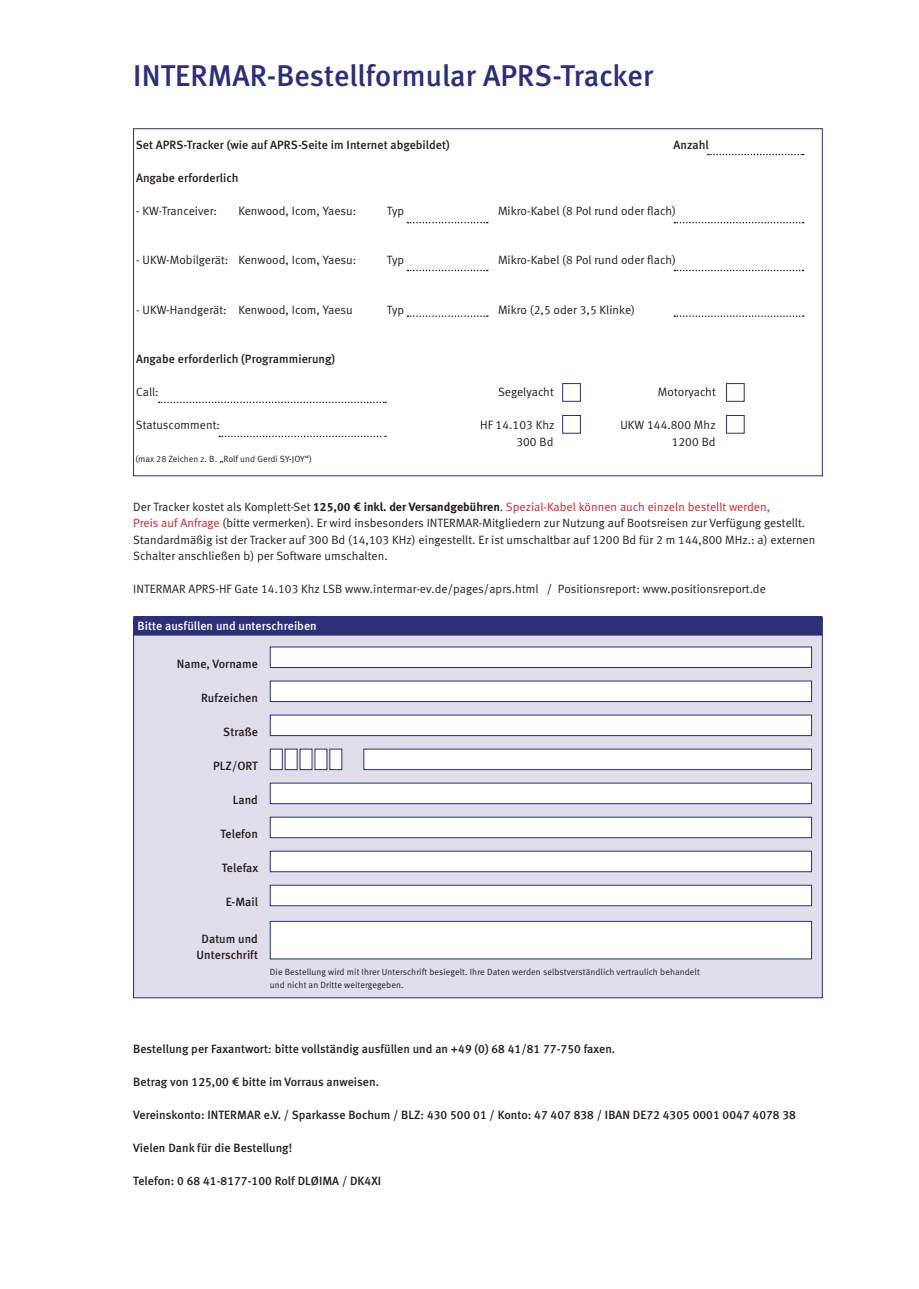
<style>
.page{position:relative;width:919px;height:1289px;background:#fff}
.page>*{position:absolute;margin:0;border:0;box-sizing:border-box;transform-origin:0 0}
.t1{font:30px "Meta Medium LF";letter-spacing:.005em;color:#2e2e79}
.t2{font:12px/16.5px "Meta Normal LF";letter-spacing:.005em;color:#231f20}
.t3{font:12px/16.5px "Meta Medium LF";letter-spacing:.005em;color:#231f20;text-align:center}
.t4{font:12px "Meta Medium LF";letter-spacing:.005em;color:#fff}
.t5{font:9px/13.5px "Meta Normal LF";letter-spacing:.01em;color:#231f20}
.s1{font-family:"Meta Bold LF"}
.s2{color:#d1232a}
</style>
<div class="page">
<div style="left:133px;top:618px;width:689px;height:379px;background:#e0deea"></div>
<div style="left:134px;top:617px;width:687px;height:18px;background:#2e2e79"></div>
<div style="left:133px;top:616px;width:689px;height:19px;border:2px solid #2e2e79"></div>
<div style="left:270px;top:647px;width:541px;height:20px;background:#fff"></div>
<div style="left:270px;top:646px;width:541px;height:22px;border:1px solid #2e2e79"></div>
<div style="left:270px;top:681px;width:541px;height:20px;background:#fff"></div>
<div style="left:270px;top:680px;width:541px;height:22px;border:1px solid #2e2e79"></div>
<div style="left:270px;top:715px;width:541px;height:20px;background:#fff"></div>
<div style="left:270px;top:714px;width:541px;height:22px;border:1px solid #2e2e79"></div>
<div style="left:270px;top:749px;width:12px;height:20px;background:#fff"></div>
<div style="left:270px;top:748px;width:12px;height:22px;border:1px solid #2e2e79"></div>
<div style="left:270px;top:783px;width:541px;height:20px;background:#fff"></div>
<div style="left:270px;top:782px;width:541px;height:22px;border:1px solid #2e2e79"></div>
<div style="left:270px;top:817px;width:541px;height:20px;background:#fff"></div>
<div style="left:270px;top:816px;width:541px;height:22px;border:1px solid #2e2e79"></div>
<div style="left:270px;top:851px;width:541px;height:20px;background:#fff"></div>
<div style="left:270px;top:850px;width:541px;height:22px;border:1px solid #2e2e79"></div>
<div style="left:270px;top:885px;width:541px;height:20px;background:#fff"></div>
<div style="left:270px;top:884px;width:541px;height:22px;border:1px solid #2e2e79"></div>
<div style="left:270px;top:921px;width:541px;height:37px;background:#fff"></div>
<div style="left:270px;top:921px;width:541px;height:38px;border:1px solid #2e2e79"></div>
<div style="left:285px;top:749px;width:12px;height:20px;background:#fff"></div>
<div style="left:300px;top:749px;width:12px;height:20px;background:#fff"></div>
<div style="left:315px;top:749px;width:12px;height:20px;background:#fff"></div>
<div style="left:330px;top:749px;width:12px;height:20px;background:#fff"></div>
<div style="left:364px;top:749px;width:447px;height:20px;background:#fff"></div>
<div style="left:363px;top:748px;width:448px;height:22px;border:1px solid #2e2e79"></div>
<svg style="left:707px;top:154px;width:96px;height:1px"></svg>
<div style="left:562px;top:383px;width:18px;height:18px;border:1px solid #2e2e79"></div>
<div style="left:726px;top:383px;width:18px;height:18px;border:1px solid #2e2e79"></div>
<svg style="left:159px;top:401px;width:227px;height:2px"></svg>
<svg style="left:219px;top:435px;width:167px;height:2px"></svg>
<svg style="left:407px;top:222px;width:81px;height:1px"></svg>
<svg style="left:407px;top:315px;width:81px;height:2px"></svg>
<svg style="left:674px;top:222px;width:129px;height:1px"></svg>
<svg style="left:674px;top:270px;width:129px;height:1px"></svg>
<svg style="left:674px;top:315px;width:129px;height:2px"></svg>
<svg style="left:407px;top:270px;width:81px;height:1px"></svg>
<div style="left:562px;top:415px;width:18px;height:18px;border:1px solid #2e2e79"></div>
<div style="left:726px;top:415px;width:18px;height:18px;border:1px solid #2e2e79"></div>
<h1 class="t1" style="left:133px;top:58px;width:521px">INTERMAR-Bestellformular APRS-Tracker</h1>
<p class="t3" style="left:136px;top:136px;width:315px">Set APRS-Tracker (wie auf APRS-Seite im Internet abgebildet)</p>
<p class="t3" style="left:673px;top:136px;width:37px">Anzahl</p>
<p class="t3" style="left:136px;top:169px;width:104px">Angabe erforderlich</p>
<p class="t2" style="left:136px;top:202px;width:83px">- KW-Tranceiver:</p>
<p class="t2" style="left:238px;top:202px;width:119px">Kenwood, Icom, Yaesu:</p>
<p class="t2" style="left:387px;top:202px;width:19px">Typ</p>
<p class="t2" style="left:498px;top:202px;width:179px">Mikro-Kabel (8 Pol rund oder flach)</p>
<p class="t2" style="left:136px;top:251px;width:222px">- UKW-Mobilgerät: Kenwood, Icom, Yaesu:</p>
<p class="t2" style="left:387px;top:251px;width:19px">Typ</p>
<p class="t2" style="left:498px;top:251px;width:179px">Mikro-Kabel (8 Pol rund oder flach)</p>
<p class="t2" style="left:136px;top:301px;width:218px">- UKW-Handgerät: Kenwood, Icom, Yaesu</p>
<p class="t2" style="left:387px;top:301px;width:19px">Typ</p>
<p class="t2" style="left:498px;top:301px;width:138px">Mikro (2,5 oder 3,5 Klinke)</p>
<p class="t3" style="left:136px;top:351px;width:200px">Angabe erforderlich (Programmierung)</p>
<p class="t2" style="left:136px;top:383px;width:24px">Call:</p>
<p class="t2" style="left:498px;top:383px;width:57px">Segelyacht</p>
<p class="t2" style="left:658px;top:383px;width:59px">Motoryacht</p>
<p class="t2" style="left:136px;top:416px;width:86px">Statuscomment:</p>
<p class="t2" style="left:480px;top:416px;width:76px">HF 14.103 Khz</p>
<p class="t2" style="left:620px;top:416px;width:97px">UKW 144.800 Mhz</p>
<p class="t2" style="left:516px;top:433px;width:39px">300 Bd</p>
<p class="t2" style="left:671px;top:433px;width:45px">1200 Bd</p>
<p class="t5" style="left:135px;top:452px;width:178px">(max 28 Zeichen z. B. „Rolf und Gerdi SY-JOY“)</p>
<p class="t2" style="left:133px;top:498px;width:683px">Der Tracker kostet als Komplett-Set <span class="s1">125,00 € inkl. der Versandgebühren</span>. <span class="s2">Spezial-Kabel können auch einzeln bestellt werden,<br>Preis auf Anfrage</span> (bitte vermerken). Er wird insbesonders INTERMAR-Mitgliedern zur Nutzung auf Bootsreisen zur Verfügung gestellt.<br>Standardmäßig ist der Tracker auf 300 Bd (14,103 KHz) eingestellt. Er ist umschaltbar auf 1200 Bd für 2 m 144,800 MHz.: a) externen Schalter anschließen b) per Software umschalten.</p>
<p class="t2" style="left:133px;top:580px;width:634px">INTERMAR APRS-HF Gate 14.103 Khz LSB www.intermar-ev.de/pages/aprs.html / Positionsreport: www.positionsreport.de</p>
<p class="t4" style="left:137px;top:618px;width:181px">Bitte ausfüllen und unterschreiben</p>
<p class="t3" style="left:177px;top:655px;width:82px">Name, Vorname</p>
<p class="t3" style="left:201px;top:689px;width:58px">Rufzeichen</p>
<p class="t3" style="left:223px;top:723px;width:36px">Straße</p>
<p class="t3" style="left:213px;top:757px;width:46px">PLZ/ORT</p>
<p class="t3" style="left:233px;top:791px;width:27px">Land</p>
<p class="t3" style="left:220px;top:825px;width:39px">Telefon</p>
<p class="t3" style="left:222px;top:860px;width:38px">Telefax</p>
<p class="t3" style="left:226px;top:894px;width:34px">E-Mail</p>
<p class="t3" style="left:196px;top:930px;width:63px">Datum und<br>Unterschrift</p>
<p class="t5" style="left:270px;top:964px;width:431px">Die Bestellung wird mit Ihrer Unterschrift besiegelt. Ihre Daten werden selbstverständlich vertraulich behandelt und nicht an Dritte weitergegeben.</p>
<p class="t3" style="left:133px;top:1040px;width:483px">Bestellung per Faxantwort: bitte vollständig ausfüllen und an +49 (0) 68 41/81 77-750 faxen.</p>
<p class="t3" style="left:133px;top:1073px;width:247px">Betrag von 125,00 € bitte im Vorraus anweisen.</p>
<p class="t3" style="left:133px;top:1106px;width:664px">Vereinskonto: INTERMAR e.V. / Sparkasse Bochum / BLZ: 430 500 01 / Konto: 47 407 838 / IBAN DE72 4305 0001 0047 4078 38</p>
<p class="t3" style="left:133px;top:1139px;width:160px">Vielen Dank für die Bestellung!</p>
<p class="t3" style="left:133px;top:1172px;width:249px">Telefon: 0 68 41-8177-100 Rolf DLØIMA / DK4XI</p>
</div>
